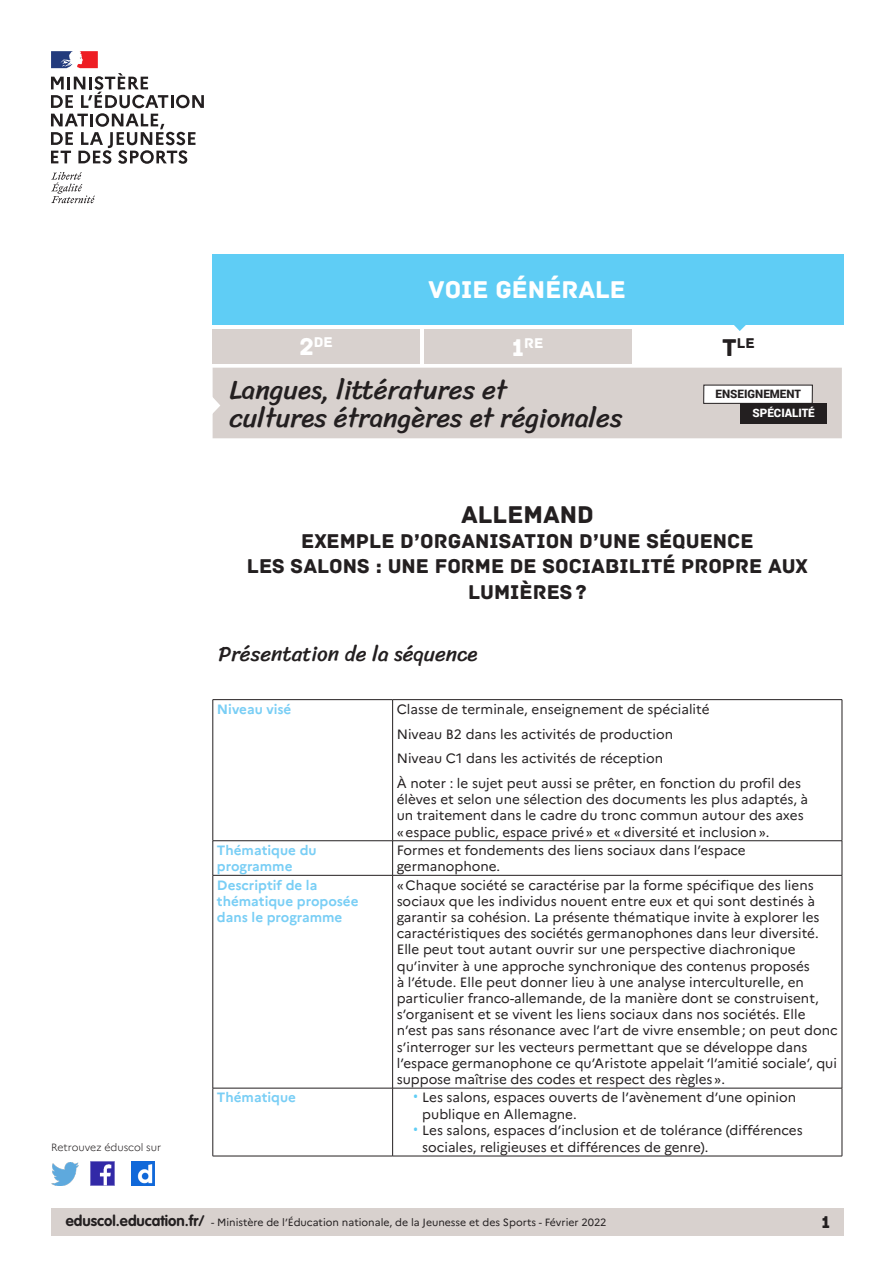
<style>
.page{position:relative;width:893px;height:1263px;background:#fff}
.page>*{position:absolute;margin:0;border:0;box-sizing:border-box;transform-origin:0 0}
.t1{font:27px/28.5px "Sriracha";color:#231f20}
.t2{font:25.5px "Archive";color:#fff}
._01_titre_doc{font:25.5px "Archive";color:#231f20}
._01_titre_doc-2{font:21px/25.2px "Archive";color:#231f20;text-align:center}
._02_titre_1{font:21px "Sriracha";color:#231f20}
.t3{font:18px "Archive";color:#231f20}
.t4{font:14.85px "Archive";color:#fff}
.t5{font:14.85px "Archive";color:#231f20}
.Corps{font:13.5px/16.2px "Marianne";color:#231f20}
.Corps-2{font:700 13.5px/16.2px "Marianne";color:#79cef5}
.t6{font:900 11.55px "Roboto";color:#231f20}
.t7{font:900 11.55px "Roboto";color:#fff}
.t8{font:10.5px "Marianne";color:#231f20}
.t9{font:300 10.5px "Marianne";color:#231f20}
.s1{font-size:25.5px}
.s2{font-family:"Roboto";font-size:15px;color:#5fcdf5}
.s3{font-family:"VAG Rounded Std";font-weight:700;font-size:15px}
</style>
<div class="page">
<div style="left:51px;top:1209px;width:792px;height:27px;background:#d8d1ce"></div>
<img style="left:91px;top:1162px;width:23px;height:23px">
<img style="left:51px;top:1163px;width:28px;height:22px">
<img style="left:132px;top:1162px;width:22px;height:23px">
<div style="left:424px;top:329px;width:207px;height:34px;background:#d8d1ce"></div>
<div style="left:213px;top:329px;width:207px;height:34px;background:#d8d1ce"></div>
<svg style="left:734px;top:325px;width:12px;height:6px"></svg>
<div style="left:213px;top:254px;width:630px;height:71px;background:#5fcdf5"></div>
<div style="left:212px;top:368px;width:630px;height:70px;background:#d8d1ce"></div>
<div style="left:740px;top:403px;width:87px;height:20px;background:#231f20"></div>
<svg style="left:51px;top:172px;width:44px;height:31px"></svg>
<svg style="left:51px;top:51px;width:153px;height:113px"></svg>
<hr style="left:213px;top:700px;width:1px;height:140px;background:#231f20">
<hr style="left:213px;top:699px;width:180px;height:1px;background:#231f20">
<hr style="left:392px;top:700px;width:1px;height:140px;background:#231f20">
<hr style="left:393px;top:699px;width:449px;height:1px;background:#231f20">
<hr style="left:842px;top:700px;width:1px;height:140px;background:#231f20">
<hr style="left:213px;top:841px;width:1px;height:34px;background:#231f20">
<hr style="left:213px;top:875px;width:1px;height:213px;background:#231f20">
<hr style="left:213px;top:1088px;width:1px;height:68px;background:#231f20">
<hr style="left:213px;top:840px;width:180px;height:1px;background:#231f20">
<hr style="left:213px;top:875px;width:180px;height:1px;background:#231f20">
<hr style="left:213px;top:1088px;width:180px;height:1px;background:#231f20">
<hr style="left:213px;top:1156px;width:180px;height:1px;background:#231f20">
<hr style="left:392px;top:841px;width:1px;height:34px;background:#231f20">
<hr style="left:392px;top:875px;width:1px;height:213px;background:#231f20">
<hr style="left:392px;top:1088px;width:1px;height:68px;background:#231f20">
<hr style="left:393px;top:840px;width:449px;height:1px;background:#231f20">
<hr style="left:842px;top:841px;width:1px;height:34px;background:#231f20">
<hr style="left:842px;top:875px;width:1px;height:213px;background:#231f20">
<hr style="left:842px;top:1088px;width:1px;height:68px;background:#231f20">
<hr style="left:393px;top:875px;width:449px;height:1px;background:#231f20">
<hr style="left:393px;top:1088px;width:449px;height:1px;background:#231f20">
<hr style="left:393px;top:1156px;width:449px;height:1px;background:#231f20">
<h2 class="t2" style="left:429px;top:275px;width:199px">VOIE GÉNÉRALE</h2>
<p class="t4" style="left:300px;top:333px;width:35px"><span class="s1">2</span>DE</p>
<p class="t4" style="left:512px;top:334px;width:33px"><span class="s1">1</span>RE</p>
<p class="t5" style="left:722px;top:334px;width:34px"><span class="s1">T</span>LE</p>
<h1 class="t1" style="left:229px;top:375px;width:395px">Langues, littératures et<br>cultures étrangères et régionales</h1>
<p class="t6" style="left:716px;top:386px;width:87px">ENSEIGNEMENT</p>
<p class="t7" style="left:752px;top:405px;width:64px">SPÉCIALITÉ</p>
<p class="t9" style="left:51px;top:1141px;width:112px">Retrouvez éduscol sur</p>
<p class="_01_titre_doc" style="left:461px;top:499px;width:134px">ALLEMAND</p>
<p class="_01_titre_doc-2" style="left:301px;top:529px;width:454px">EXEMPLE D’ORGANISATION D’UNE SÉQUENCE</p>
<p class="_01_titre_doc-2" style="left:247px;top:554px;width:563px">LES SALONS : UNE FORME DE SOCIABILITÉ PROPRE AUX<br>LUMIÈRES?</p>
<p class="_02_titre_1" style="left:219px;top:642px;width:261px">Présentation de la séquence</p>
<p class="Corps-2" style="left:217px;top:701px;width:76px">Niveau visé</p>
<p class="Corps" style="left:397px;top:701px;width:314px">Classe de terminale, enseignement de spécialité</p>
<p class="Corps" style="left:397px;top:726px;width:278px">Niveau B2 dans les activités de production</p>
<p class="Corps" style="left:397px;top:750px;width:268px">Niveau C1 dans les activités de réception</p>
<p class="Corps" style="left:397px;top:775px;width:413px">À noter : le sujet peut aussi se prêter, en fonction du profil des élèves et selon une sélection des documents les plus adaptés, à un traitement dans le cadre du tronc commun autour des axes «espace public, espace privé» et «diversité et inclusion».</p>
<p class="Corps-2" style="left:217px;top:842px;width:101px">Thématique du programme</p>
<p class="Corps" style="left:397px;top:842px;width:350px">Formes et fondements des liens sociaux dans l’espace germanophone.</p>
<p class="Corps-2" style="left:217px;top:877px;width:143px">Descriptif de la thématique proposée dans le programme</p>
<p class="Corps" style="left:397px;top:877px;width:442px">«Chaque société se caractérise par la forme spécifique des liens sociaux que les individus nouent entre eux et qui sont destinés à garantir sa cohésion. La présente thématique invite à explorer les caractéristiques des sociétés germanophones dans leur diversité.<br>Elle peut tout autant ouvrir sur une perspective diachronique qu’inviter à une approche synchronique des contenus proposés<br>à l’étude. Elle peut donner lieu à une analyse interculturelle, en particulier franco-allemande, de la manière dont se construisent, s’organisent et se vivent les liens sociaux dans nos sociétés. Elle n’est pas sans résonance avec l’art de vivre ensemble; on peut donc s’interroger sur les vecteurs permettant que se développe dans l’espace germanophone ce qu’Aristote appelait ‘l’amitié sociale’, qui suppose maîtrise des codes et respect des règles».</p>
<p class="Corps-2" style="left:217px;top:1089px;width:81px">Thématique</p>
<p class="Corps" style="left:422px;top:1089px;width:375px;text-indent:-9px"><span class="s2">•</span> Les salons, espaces ouverts de l’avènement d’une opinion publique en Allemagne.</p>
<p class="Corps" style="left:422px;top:1122px;width:382px;text-indent:-9px"><span class="s2">•</span> Les salons, espaces d’inclusion et de tolérance (différences sociales, religieuses et différences de genre).</p>
<p class="t8" style="left:66px;top:1216px;width:542px"><span class="s3">eduscol.education.fr/</span> - Ministère de l’Éducation nationale, de la Jeunesse et des Sports - Février 2022</p>
<h3 class="t3" style="left:821px;top:1211px;width:10px">1</h3>
</div>
